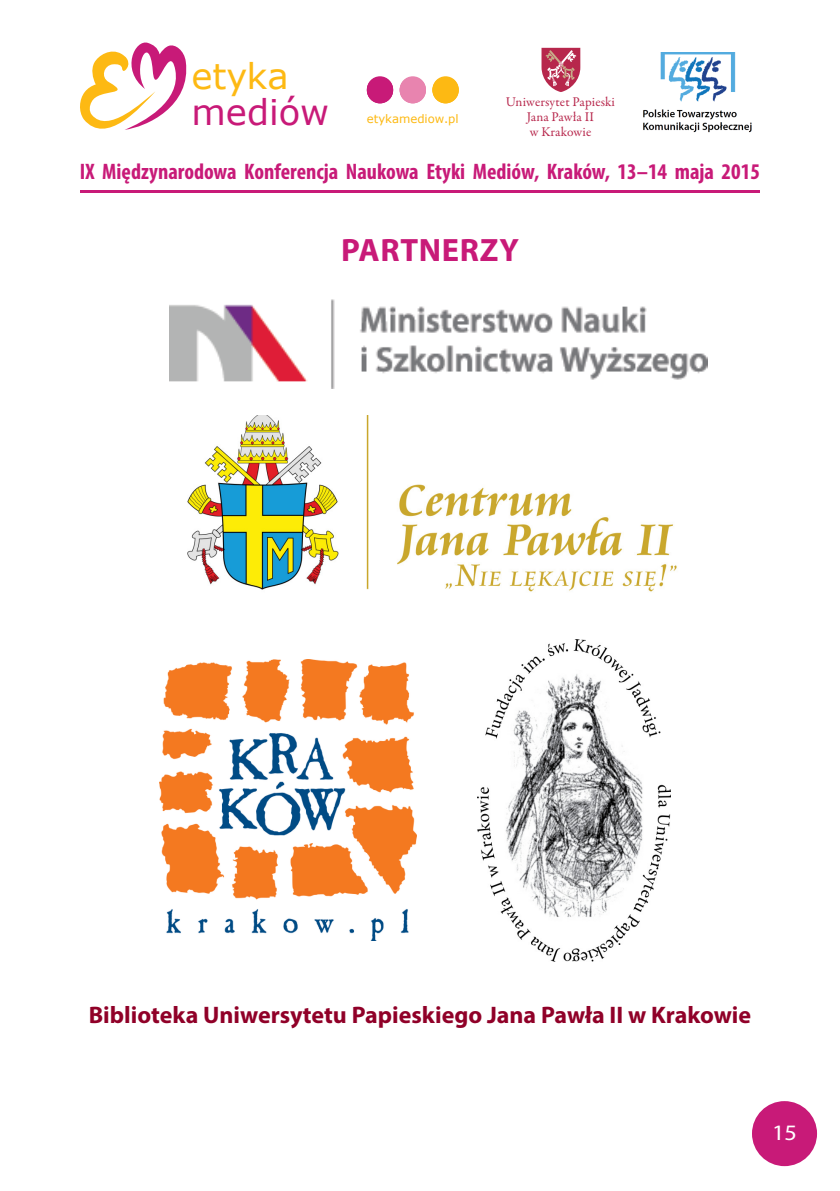
<style>
.page{position:relative;width:840px;height:1191px;background:#fff}
.page>*{position:absolute;margin:0;border:0;box-sizing:border-box;transform-origin:0 0}
.t1{font:35.4px "Verdana";color:#c81a78}
.t2{font:35.4px "Verdana";color:#fdb913}
.t3{font:700 32.4px "Myriad Pro";letter-spacing:.02em;color:#c81a78}
.t4{font:700 24px "Myriad Pro";color:#900028}
.t5{font:700 condensed 22.4px "Myriad Pro";color:#c81a78}
.t6{font:22px "Myriad Pro";color:#fff;scale:1.1 1}
.t7{font:13.4px/15px "Garamond Premr Pro";letter-spacing:.005em;color:#b7274c;text-align:center}
.t8{font:11.6px "Verdana";color:#fdb913}
</style>
<div class="page">
<div style="left:751px;top:1101px;width:65px;height:65px;background:#c81a78;border-radius:50%"></div>
<svg style="left:80px;top:42px;width:107px;height:88px"></svg>
<svg style="left:366px;top:76px;width:27px;height:26px"></svg>
<svg style="left:399px;top:76px;width:26px;height:26px"></svg>
<svg style="left:432px;top:76px;width:26px;height:26px"></svg>
<hr style="left:80px;top:190px;width:679px;height:3px;background:#c81a78">
<img style="left:643px;top:53px;width:109px;height:80px">
<svg style="left:541px;top:47px;width:40px;height:45px"></svg>
<div style="left:432px;top:77px;width:26px;height:26px;background:#fdb913;border-radius:50%"></div>
<div style="left:366px;top:77px;width:27px;height:26px;background:#c81a78;border-radius:50%"></div>
<div style="left:399px;top:77px;width:26px;height:26px;background:#e884af;border-radius:50%"></div>
<img style="left:477px;top:639px;width:193px;height:322px">
<img style="left:170px;top:299px;width:536px;height:89px">
<img style="left:160px;top:660px;width:256px;height:281px">
<img style="left:187px;top:415px;width:490px;height:177px">
<h1 class="t2" style="left:191px;top:63px;width:99px">etyka</h1>
<h1 class="t1" style="left:191px;top:98px;width:139px">mediów</h1>
<p class="t5" style="left:80px;top:164px;width:681px">IX Międzynarodowa Konferencja Naukowa Etyki Mediów, Kraków, 13–14 maja 2015</p>
<p class="t7" style="left:505px;top:95px;width:110px">Uniwersytet Papieski<br>Jana Pawła II<br>w Krakowie</p>
<p class="t8" style="left:366px;top:114px;width:93px">etykamediow.pl</p>
<h2 class="t3" style="left:341px;top:234px;width:179px">PARTNERZY</h2>
<p class="t4" style="left:89px;top:1002px;width:663px">Biblioteka Uniwersytetu Papieskiego Jana Pawła II w Krakowie</p>
<p class="t6" style="left:771px;top:1122px;width:24px">15</p>
</div>
